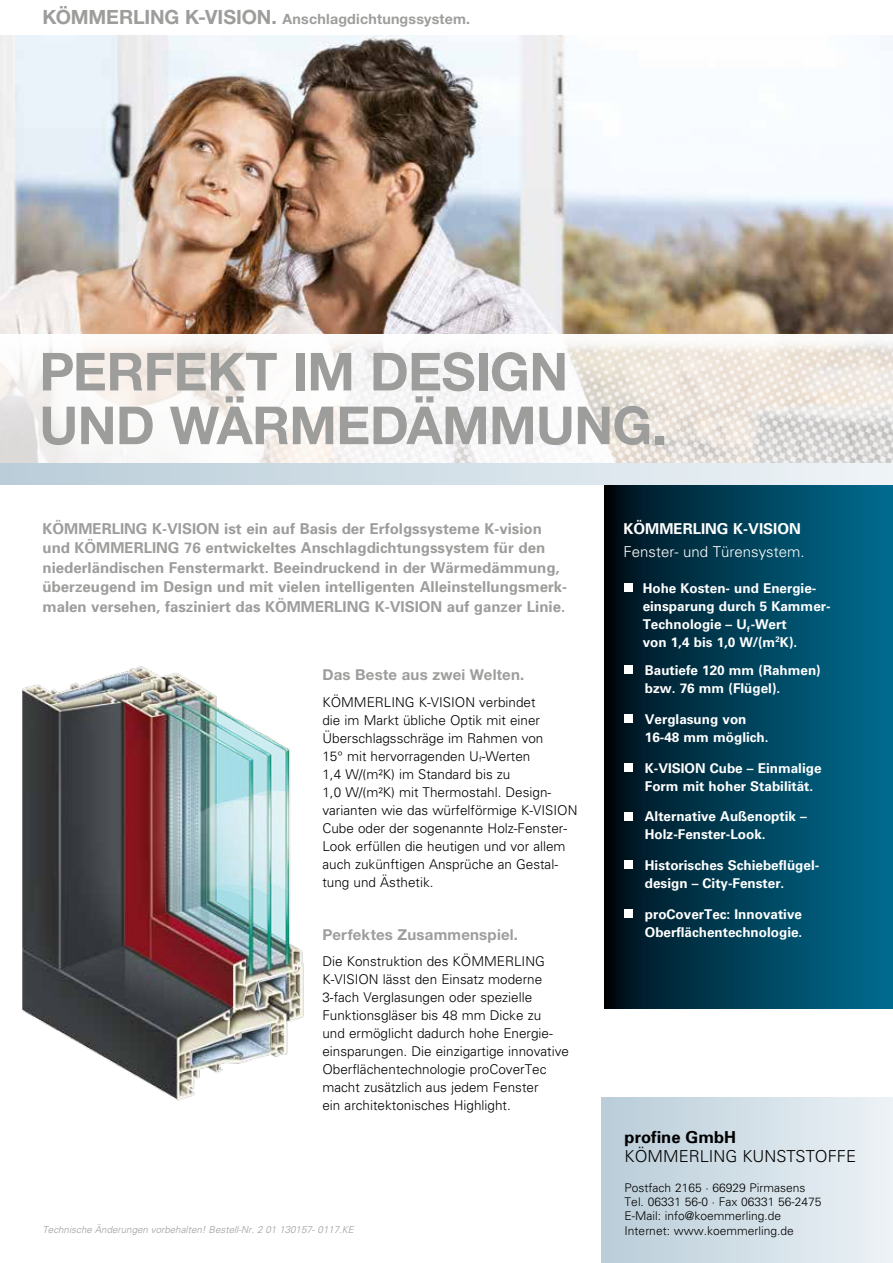
<style>
.page{position:relative;width:893px;height:1263px;background:#fff}
.page>*{position:absolute;margin:0;border:0;box-sizing:border-box;transform-origin:0 0}
.t1{font:700 52.5px/53.7px "Helvetica Neue CE";letter-spacing:-.01em;color:#9d9d9c}
.t2{font:300 16.5px "Univers";color:#000}
.t3{font:700 16.5px "Univers";color:#000}
.t4{font:700 15px/19.5px "Univers";color:#9d9d9c}
.t5{font:700 15px "Helvetica Neue CE";letter-spacing:.015em;color:#9d9d9c}
.t6{font:300 15px "Univers";color:#fff}
.t7{font:700 15px "Univers";color:#fff}
.t8{font:700 14.25px "Helvetica Neue CE";letter-spacing:.015em;color:#9d9d9c}
.t9{font:300 13.5px/18px "Univers";color:#000}
.t10{font:700 13.5px/18px "Univers";color:#fff}
.t11{font:300 12px/14.4px "Univers";color:#000}
.t12{font:italic 300 9.75px "Univers";color:#9d9d9c}
.s1{font-size:19.65px}
</style>
<div class="page">
<img style="left:0;top:35px;width:893px;height:299px">
<img style="left:0;top:340px;width:893px;height:123px">
<svg style="left:604px;top:485px;width:289px;height:523px;background:#004057"></svg>
<div style="left:624px;top:583px;width:8px;height:9px;background:#fff"></div>
<div style="left:624px;top:665px;width:8px;height:9px;background:#fff"></div>
<div style="left:624px;top:714px;width:8px;height:9px;background:#fff"></div>
<div style="left:624px;top:763px;width:8px;height:9px;background:#fff"></div>
<div style="left:624px;top:812px;width:8px;height:8px;background:#fff"></div>
<div style="left:624px;top:860px;width:8px;height:9px;background:#fff"></div>
<div style="left:624px;top:909px;width:8px;height:9px;background:#fff"></div>
<div style="left:602px;top:1097px;width:291px;height:166px;background:linear-gradient(to right,#b9cdd8,#edf2f6)"></div>
<div style="left:0;top:463px;width:893px;height:22px;background:linear-gradient(to right,#bacdd9,#eef4f7)"></div>
<img style="left:22px;top:666px;width:282px;height:435px">
<p class="t8" style="left:43px;top:10px;width:429px"><span class="s1">KÖMMERLING K-VISION.</span> Anschlagdichtungssystem.</p>
<h1 class="t1" style="left:39px;top:346px;width:629px">PERFEKT IM DESIGN<br>UND WÄRMEDÄMMUNG.</h1>
<p class="t4" style="left:43px;top:518px;width:526px">KÖMMERLING K-VISION ist ein auf Basis der Erfolgssysteme K-vision und KÖMMERLING 76 entwickeltes Anschlagdichtungssystem für den niederländischen Fenstermarkt. Beeindruckend in der Wärmedämmung, überzeugend im Design und mit vielen intelligenten Alleinstellungsmerk&shy;malen versehen, fasziniert das KÖMMERLING K-VISION auf ganzer Linie.</p>
<p class="t5" style="left:322px;top:666px;width:203px">Das Beste aus zwei Welten.</p>
<p class="t9" style="left:322px;top:693px;width:257px">KÖMMERLING K-VISION verbindet<br>die im Markt übliche Optik mit einer Überschlagsschräge im Rahmen von<br>15° mit hervorragenden U<sub>f</sub>-Werten<br>1,4 W/(m²K) im Standard bis zu<br>1,0 W/(m²K) mit Thermostahl. Design&shy;varianten wie das würfelförmige K-VISION Cube oder der sogenannte Holz-Fenster-Look erfüllen die heutigen und vor allem auch zukünftigen Ansprüche an Gestal&shy;tung und Ästhetik.</p>
<p class="t5" style="left:322px;top:925px;width:197px">Perfektes Zusammenspiel.</p>
<p class="t9" style="left:322px;top:952px;width:248px">Die Konstruktion des KÖMMERLING K-VISION lässt den Einsatz moderne 3-fach Verglasungen oder spezielle Funktionsgläser bis 48 mm Dicke zu<br>und ermöglicht dadurch hohe Energie&shy;einsparungen. Die einzigartige innovative Oberflächentechnologie proCoverTec macht zusätzlich aus jedem Fenster<br>ein architektonisches Highlight.</p>
<p class="t12" style="left:43px;top:1223px;width:313px">Technische Änderungen vorbehalten! Bestell-Nr. 2 01 130157- 0117.KE</p>
<p class="t7" style="left:624px;top:518px;width:179px">KÖMMERLING K-VISION</p>
<p class="t6" style="left:624px;top:543px;width:182px">Fenster- und Türensystem.</p>
<p class="t10" style="left:643px;top:579px;width:189px">Hohe Kosten- und Energie&shy;einsparung durch 5 Kammer-<br>Technologie – U<sub>f</sub> -Wert<br>von 1,4 bis 1,0 W/(m<sup>2</sup>K).</p>
<p class="t10" style="left:645px;top:661px;width:177px">Bautiefe 120 mm (Rahmen) bzw. 76 mm (Flügel).</p>
<p class="t10" style="left:645px;top:710px;width:125px">Verglasung von<br>16-48 mm möglich.</p>
<p class="t10" style="left:645px;top:759px;width:178px">K-VISION Cube – Einmalige<br>Form mit hoher Stabilität.</p>
<p class="t10" style="left:645px;top:808px;width:164px">Alternative Außenoptik –<br>Holz-Fenster-Look.</p>
<p class="t10" style="left:645px;top:856px;width:176px">Historisches Schiebeflügel&shy;design – City-Fenster.</p>
<p class="t10" style="left:645px;top:905px;width:159px">proCoverTec: Innovative<br>Oberflächentechnologie.</p>
<p class="t3" style="left:625px;top:1126px;width:113px">profine GmbH</p>
<p class="t2" style="left:625px;top:1146px;width:233px">KÖMMERLING KUNSTSTOFFE</p>
<p class="t11" style="left:625px;top:1180px;width:198px">Postfach 2165 · 66929 Pirmasens<br>Tel. 06331 56-0 · Fax 06331 56-2475<br>E-Mail: info@koemmerling.de<br>Internet: www.koemmerling.de</p>
</div>
